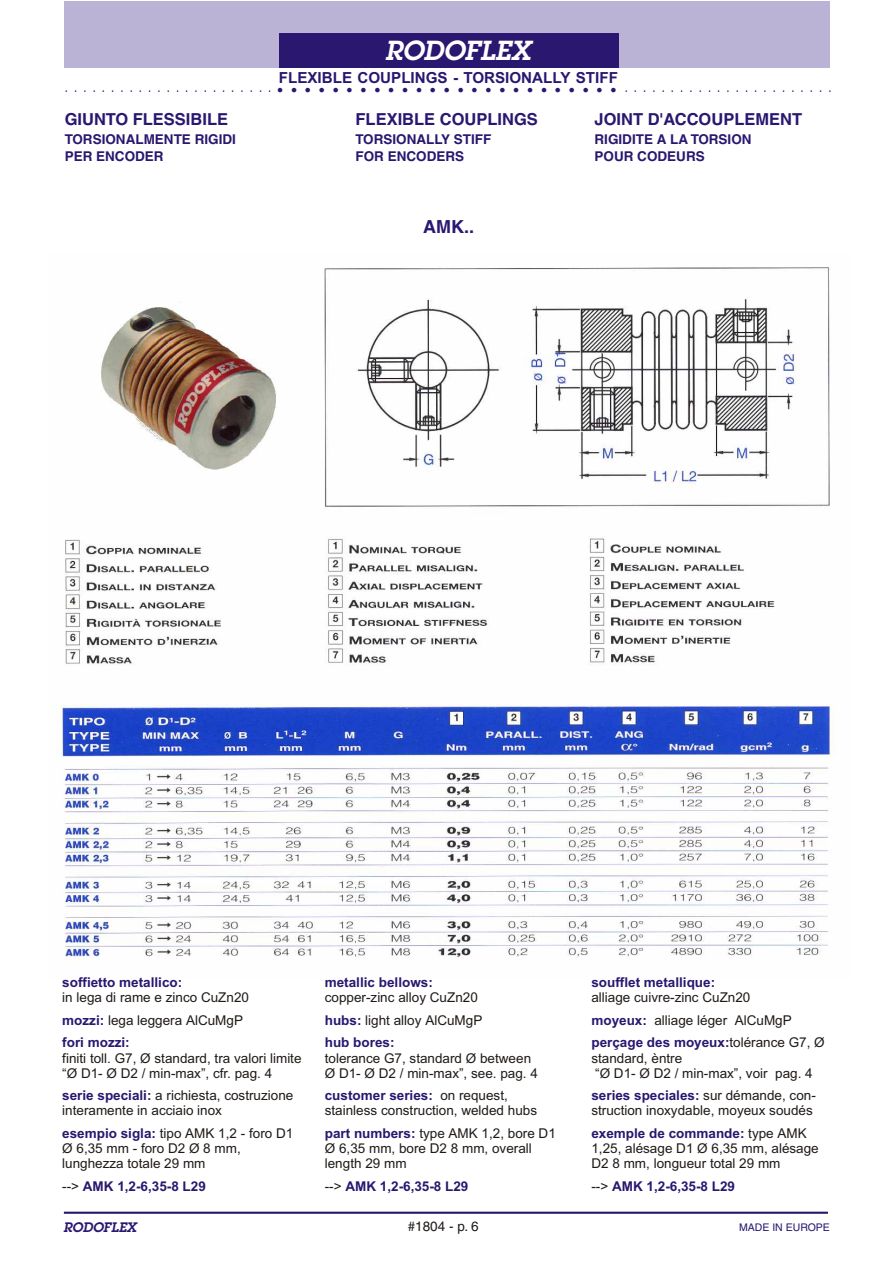
<style>
.page{position:relative;width:894px;height:1263px;background:#fff}
.page>*{position:absolute;margin:0;border:0;box-sizing:border-box;transform-origin:0 0}
.t1{font:italic 600 27px "Lubalin Graph";color:#fff}
.t2{font:700 18px "Helvetica";color:#291770}
.t3{font:700 16.5px "Helvetica";color:#291770}
.t4{font:700 15.3px "Arial";color:#291770}
.t5{font:15px "Lubalin Graph";color:#291770}
.t6{font:13.5px/15.1px "Arial";color:#1f1a17}
.t7{font:700 13.5px "Arial";color:#291770}
.t8{font:700 13.5px "Helvetica";color:#291770}
.t9{font:13.5px "Helvetica";color:#1f1a17}
.t10{font:italic 600 13.5px "Lubalin Graph";color:#291770}
.t11{font:10.5px "Helvetica";color:#291770}
.s1{font-family:"Times";font-weight:700;font-size:27px}
.s2{font-weight:700;color:#291770}
.s3{font-weight:400;color:#1f1a17}
</style>
<div class="page">
<hr style="left:64px;top:1212px;width:764px;height:2px;background:#291770">
<img style="left:59px;top:267px;width:774px;height:691px">
<img style="left:102px;top:308px;width:174px;height:161px">
<div style="left:65px;top:1px;width:765px;height:67px;background:#bab3d6"></div>
<div style="left:279px;top:34px;width:340px;height:34px;background:#291770"></div>
<h1 class="t1" style="left:385px;top:41px;width:147px">RODOFLEX</h1>
<p class="t4" style="left:279px;top:72px;width:341px">FLEXIBLE COUPLINGS - TORSIONALLY STIFF</p>
<p class="t5" style="left:64px;top:81px;width:769px">.................. .....<span class="s1">.........................</span> .......................</p>
<p class="t3" style="left:65px;top:112px;width:165px">GIUNTO FLESSIBILE</p>
<p class="t8" style="left:65px;top:151px;width:101px">PER ENCODER</p>
<p class="t8" style="left:65px;top:133px;width:173px">TORSIONALMENTE RIGIDI</p>
<p class="t3" style="left:356px;top:112px;width:184px">FLEXIBLE COUPLINGS</p>
<p class="t8" style="left:356px;top:151px;width:110px">FOR ENCODERS</p>
<p class="t8" style="left:356px;top:133px;width:137px">TORSIONALLY STIFF</p>
<h2 class="t2" style="left:423px;top:219px;width:52px">AMK..</h2>
<p class="t3" style="left:595px;top:112px;width:209px">JOINT D'ACCOUPLEMENT</p>
<p class="t8" style="left:595px;top:151px;width:112px">POUR CODEURS</p>
<p class="t8" style="left:595px;top:133px;width:159px">RIGIDITE A LA TORSION</p>
<p class="t7" style="left:62px;top:977px;width:122px">soffietto metallico:</p>
<p class="t6" style="left:62px;top:1014px;width:182px"><span class="s2">mozzi:</span> lega leggera AlCuMgP</p>
<p class="t6" style="left:62px;top:991px;width:188px">in lega di rame e zinco CuZn20</p>
<p class="t7" style="left:325px;top:977px;width:110px">metallic bellows:</p>
<p class="t6" style="left:325px;top:1014px;width:159px"><span class="s2">hubs:</span> light alloy AlCuMgP</p>
<p class="t6" style="left:325px;top:991px;width:155px">copper-zinc alloy CuZn20</p>
<p class="t7" style="left:62px;top:1038px;width:69px">fori mozzi:</p>
<p class="t7" style="left:325px;top:1038px;width:71px">hub bores:</p>
<p class="t6" style="left:62px;top:1051px;width:241px">finiti toll. G7, Ø standard, tra valori limite “Ø D1- Ø D2 / min-max”, cfr. pag. 4</p>
<p class="t6" style="left:62px;top:1104px;width:161px">interamente in acciaio inox</p>
<p class="t6" style="left:62px;top:1142px;width:180px">Ø 6,35 mm - foro D2 Ø 8 mm, lunghezza totale 29 mm</p>
<p class="t6" style="left:62px;top:1089px;width:233px"><span class="s2">serie speciali:</span> a richiesta, costruzione</p>
<p class="t6" style="left:62px;top:1127px;width:233px"><span class="s2">esempio sigla:</span> tipo AMK 1,2 - foro D1</p>
<p class="t7" style="left:62px;top:1181px;width:145px"><span class="s3">--&gt;</span> AMK 1,2-6,35-8 L29</p>
<p class="t6" style="left:325px;top:1051px;width:215px">tolerance G7, standard Ø between<br>Ø D1- Ø D2 / min-max”, see. pag. 4</p>
<p class="t6" style="left:325px;top:1089px;width:214px;text-indent:116px">on request, stainless construction, welded hubs</p>
<p class="t6" style="left:325px;top:1127px;width:233px"><span class="s2">part numbers:</span> type AMK 1,2, bore D1<br>Ø 6,35 mm, bore D2 8 mm, overall length 29 mm</p>
<p class="t7" style="left:325px;top:1181px;width:145px"><span class="s3">--&gt;</span> AMK 1,2-6,35-8 L29</p>
<p class="t7" style="left:325px;top:1090px;width:110px">customer series:</p>
<p class="t7" style="left:591px;top:977px;width:125px">soufflet metallique:</p>
<p class="t7" style="left:591px;top:1015px;width:57px">moyeux:</p>
<p class="t6" style="left:591px;top:991px;width:161px">alliage cuivre-zinc CuZn20</p>
<p class="t6" style="left:654px;top:1014px;width:139px">alliage léger AlCuMgP</p>
<p class="t7" style="left:591px;top:1038px;width:235px">perçage des moyeux:<span class="s3">tolérance G7, Ø</span></p>
<p class="t6" style="left:591px;top:1051px;width:223px">standard, èntre<br>“Ø D1- Ø D2 / min-max”, voir pag. 4</p>
<p class="t6" style="left:591px;top:1089px;width:226px"><span class="s2">series speciales:</span> sur démande, con&shy;struction inoxydable, moyeux soudés</p>
<p class="t6" style="left:591px;top:1127px;width:229px"><span class="s2">exemple de commande:</span> type AMK<br>1,25, alésage D1 Ø 6,35 mm, alésage<br>D2 8 mm, longueur total 29 mm</p>
<p class="t7" style="left:591px;top:1181px;width:145px"><span class="s3">--&gt;</span> AMK 1,2-6,35-8 L29</p>
<p class="t10" style="left:64px;top:1222px;width:74px">RODOFLEX</p>
<p class="t9" style="left:408px;top:1220px;width:72px">#1804 - p. 6</p>
<p class="t11" style="left:739px;top:1223px;width:92px">MADE IN EUROPE</p>
</div>
